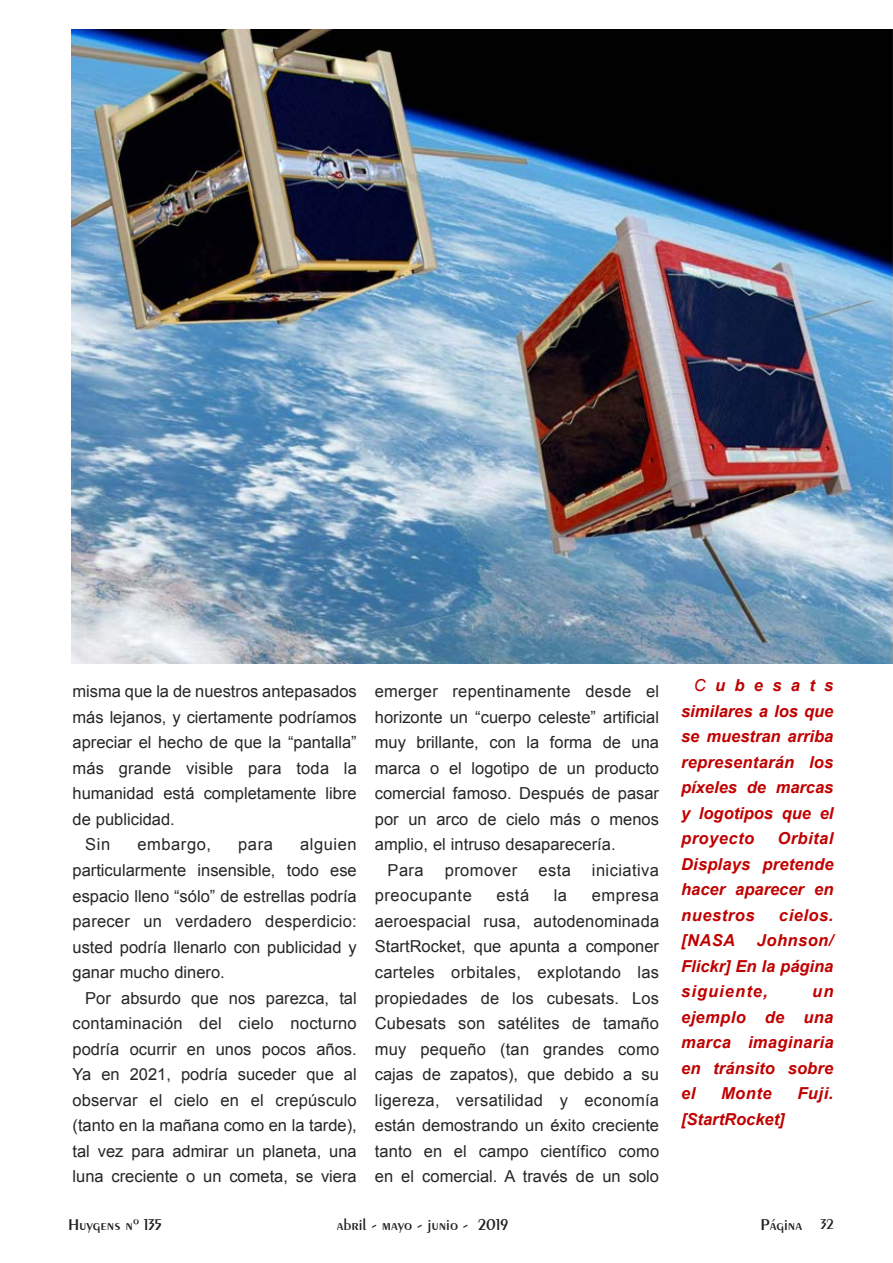
<style>
.page{position:relative;width:893px;height:1263px;background:#fff}
.page>*{position:absolute;margin:0;border:0;box-sizing:border-box;transform-origin:0 0}
.t1{font:16.5px/25.5px "Arial";color:#272626;text-align:justify}
.t2{font:italic 700 16.5px/25.5px "Arial";letter-spacing:.015em;color:#c00000;text-align:justify}
.t3{font:600 16.5px "Exotic 350 BT";color:#231f20}
.t4{font:16.5px "Arial";letter-spacing:.025em;color:#272626}
.t5{font:16.5px "Arial";letter-spacing:.03em;color:#272626}
.t6{font:16.5px "Arial";letter-spacing:.035em;color:#272626}
.s1{font-weight:400}
.s2{font-size:15px}
</style>
<div class="page">
<img style="left:72px;top:30px;width:821px;height:633px">
<p class="t1" style="left:73px;top:679px;width:286px">misma que la de nuestros antepasados</p>
<p class="t1" style="left:73px;top:704px;width:286px">más lejanos, y ciertamente podríamos</p>
<p class="t1" style="left:73px;top:730px;width:286px">apreciar el hecho de que la “pantalla”</p>
<p class="t1" style="left:73px;top:755px;width:286px">más grande visible para toda la</p>
<p class="t1" style="left:73px;top:781px;width:286px">humanidad está completamente libre</p>
<p class="t1" style="left:73px;top:806px;width:104px">de publicidad.</p>
<p class="t1" style="left:85px;top:832px;width:27px">Sin</p>
<p class="t6" style="left:137px;top:834px;width:75px">embargo,</p>
<p class="t1" style="left:238px;top:832px;width:36px">para</p>
<p class="t1" style="left:73px;top:832px;width:286px;text-indent:227px">alguien particularmente insensible, todo ese espacio lleno “sólo” de estrellas podría parecer un verdadero desperdicio: usted podría llenarlo con publicidad y ganar mucho dinero.</p>
<p class="t1" style="left:73px;top:985px;width:286px;text-indent:13px">Por absurdo que nos parezca, tal contaminación del cielo nocturno podría ocurrir en unos pocos años.<br>Ya en 2021, podría suceder que al observar el cielo en el crepúsculo (tanto en la mañana como en la tarde), tal vez para admirar un planeta, una luna creciente o un cometa, se viera</p>
<p class="t1" style="left:375px;top:679px;width:286px">emerger repentinamente desde el</p>
<p class="t1" style="left:375px;top:704px;width:286px">horizonte un “cuerpo celeste” artificial</p>
<p class="t1" style="left:375px;top:730px;width:286px">muy brillante, con la forma de una</p>
<p class="t1" style="left:375px;top:755px;width:286px">marca o el logotipo de un producto</p>
<p class="t1" style="left:375px;top:781px;width:286px">comercial famoso. Después de pasar</p>
<p class="t1" style="left:375px;top:806px;width:286px">por un arco de cielo más o menos</p>
<p class="t1" style="left:375px;top:832px;width:242px">amplio, el intruso desaparecería.</p>
<p class="t1" style="left:388px;top:857px;width:38px">Para</p>
<p class="t4" style="left:445px;top:859px;width:74px">promover</p>
<p class="t1" style="left:538px;top:857px;width:34px">esta</p>
<p class="t4" style="left:592px;top:859px;width:69px">iniciativa</p>
<p class="t5" style="left:375px;top:885px;width:99px">preocupante</p>
<p class="t1" style="left:496px;top:883px;width:34px">está</p>
<p class="t1" style="left:554px;top:883px;width:15px">la</p>
<p class="t1" style="left:375px;top:883px;width:286px;text-indent:217px">empresa aeroespacial rusa, autodenominada StartRocket, que apunta a componer carteles orbitales, explotando las propiedades de los cubesats. Los Cubesats son satélites de tamaño muy pequeño (tan grandes como cajas de zapatos), que debido a su ligereza, versatilidad y economía están demostrando un éxito creciente tanto en el campo científico como en el comercial. A través de un solo</p>
<p class="t2" style="left:681px;top:673px;width:154px;text-indent:13px"><span class="s1">C</span>ubesats similares a los que se muestran arriba representarán los píxeles de marcas y logotipos que el proyecto</p>
<p class="t2" style="left:681px;top:826px;width:154px;text-indent:96px">Orbital Displays pretende hacer aparecer en nuestros</p>
<p class="t2" style="left:779px;top:902px;width:56px">cielos.</p>
<p class="t2" style="left:681px;top:928px;width:56px">[NASA</p>
<p class="t2" style="left:681px;top:928px;width:154px;text-indent:76px">Johnson/ Flickr] En la página siguiente,</p>
<p class="t2" style="left:681px;top:979px;width:154px;text-indent:131px">un ejemplo de una marca imaginaria en tránsito sobre el</p>
<p class="t2" style="left:721px;top:1081px;width:52px">Monte</p>
<p class="t2" style="left:797px;top:1081px;width:38px">Fuji.</p>
<p class="t2" style="left:681px;top:1107px;width:105px">[StartRocket]</p>
<p class="t3" style="left:68px;top:1215px;width:96px">Huygens nº 135</p>
<p class="t3" style="left:337px;top:1215px;width:173px">abril - mayo - junio - 2019</p>
<p class="t3" style="left:760px;top:1215px;width:75px">Página <span class="s2">32</span></p>
</div>
